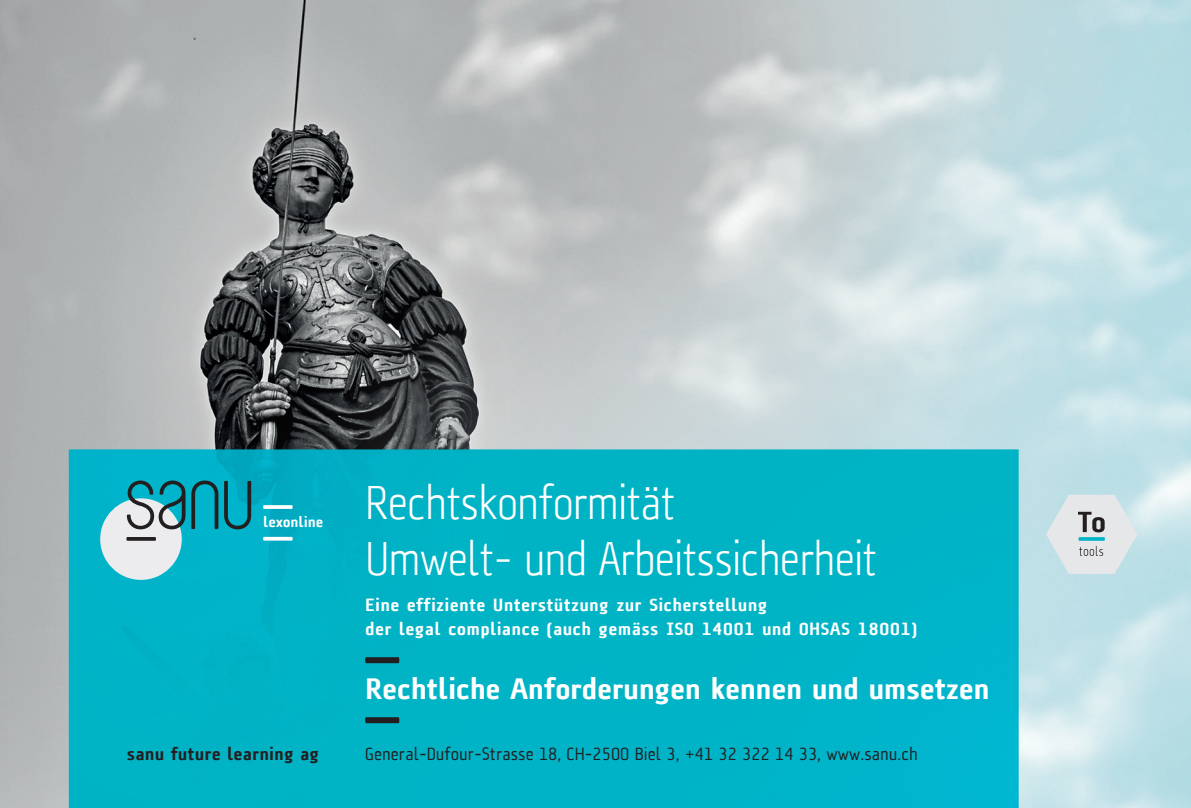
<style>
.page{position:relative;width:1191px;height:808px;background:#fff}
.page>*{position:absolute;margin:0;border:0;box-sizing:border-box;transform-origin:0 0}
.t1{font:300 48px/56px "A Asanu";letter-spacing:-.025em;color:#fff}
.t2{font:900 30px "A Asanu";letter-spacing:-.02em;color:#fff}
.t3{font:900 18px/24px "A Asanu";letter-spacing:.01em;color:#fff}
.t4{font:18px "A Asanu";color:#231f20}
.t5{font:900 18px "A Asanu";color:#231f20}
.t6{font:900 15px "A Asanu";letter-spacing:-.015em;color:#fff}
</style>
<div class="page">
<img style="left:0;top:0;width:1191px;height:808px">
<div style="left:100px;top:498px;width:82px;height:82px;background:#ececee;border-radius:50%"></div>
<svg style="left:127px;top:480px;width:58px;height:49px"></svg>
<svg style="left:191px;top:480px;width:27px;height:49px"></svg>
<svg style="left:224px;top:481px;width:27px;height:48px"></svg>
<svg style="left:126px;top:537px;width:30px;height:4px"></svg>
<svg style="left:263px;top:537px;width:29px;height:4px"></svg>
<svg style="left:263px;top:505px;width:29px;height:4px"></svg>
<div style="left:365px;top:657px;width:34px;height:6px;background:#231f20"></div>
<div style="left:365px;top:717px;width:34px;height:6px;background:#231f20"></div>
<svg style="left:1046px;top:495px;width:91px;height:79px;background:#d1dcdf"></svg>
<p class="t6" style="left:263px;top:514px;width:61px">lexonline</p>
<h1 class="t1" style="left:365px;top:475px;width:514px">Rechtskonformität<br>Umwelt- und Arbeitssicherheit</h1>
<p class="t3" style="left:365px;top:593px;width:553px">Eine effiziente Unterstützung zur Sicherstellung<br>der legal compliance (auch gemäss ISO 14001 und OHSAS 18001)</p>
<h2 class="t2" style="left:365px;top:672px;width:626px">Rechtliche Anforderungen kennen und umsetzen</h2>
<p class="t5" style="left:127px;top:744px;width:194px">sanu future learning ag</p>
<p class="t4" style="left:365px;top:743px;width:554px">General-Dufour-Strasse 18, CH-2500 Biel 3, +41 32 322 14 33, www.sanu.ch</p>
</div>
